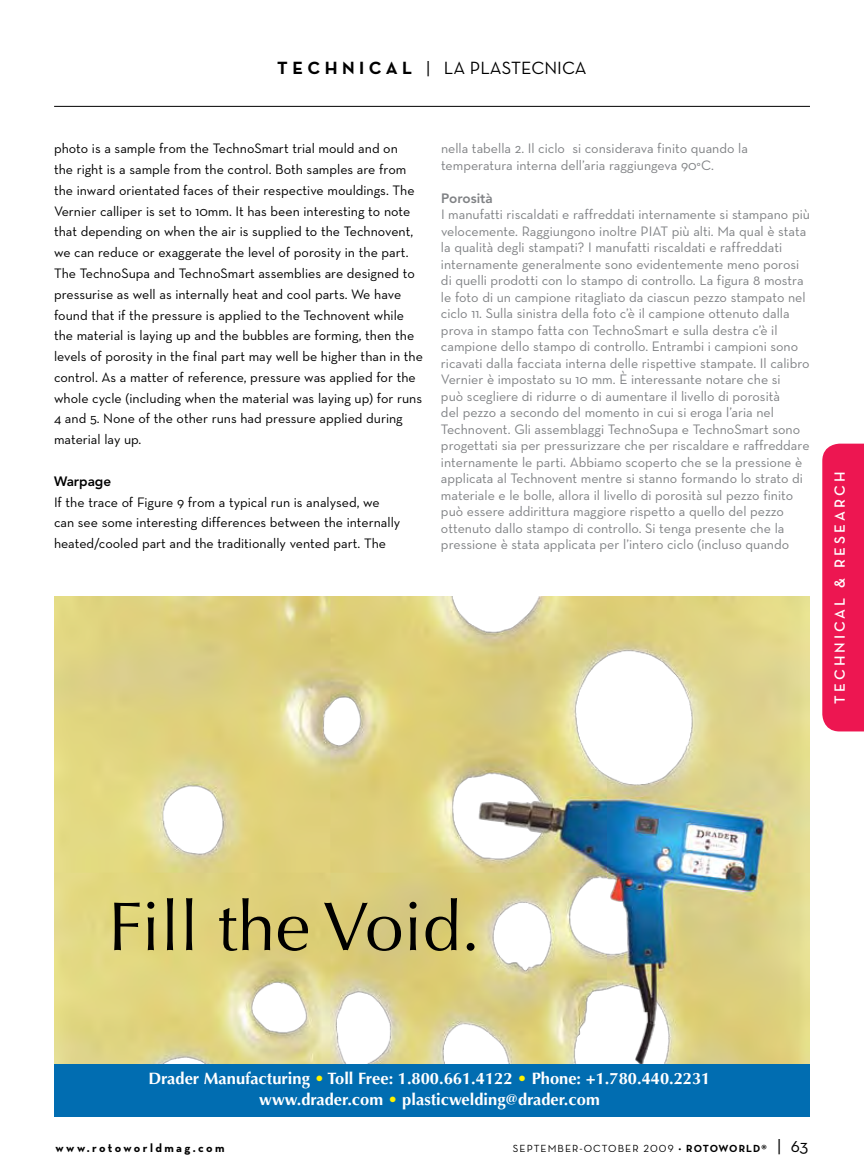
<style>
.page{position:relative;width:864px;height:1175px;background:#fff}
.page>*{position:absolute;margin:0;border:0;box-sizing:border-box;transform-origin:0 0}
.t1{font:69px "Optima";color:#000}
.t2{font:18px "Neutraface Text";letter-spacing:-.005em;color:#000}
.t3{font:700 16.5px/21px "Optima";color:#fff;text-align:center}
.t4{font:600 15px "Neutraface Text";letter-spacing:.2em;color:#fff}
.t5{font:13.95px/16.5px "Neutraface Text";color:#808285}
.t6{font:13.95px/20.7px "Neutraface Text";color:#000}
.t7{font:800 13.5px "Avenir";color:#808285}
.t8{font:800 13.5px "Avenir";color:#000}
.t9{font:700 12px "Neutraface Text";letter-spacing:.2em;color:#000}
.t10{font:10.5px "Neutraface Text";letter-spacing:.1em;color:#000}
.s1{font-weight:700}
.s2{color:#fff200}
.s3{font-size:18px}
</style>
<div class="page">
<hr style="left:54px;top:106px;width:756px;height:1px;background:#000">
<svg style="left:822px;top:443px;width:42px;height:288px;background:#ed1d56"></svg>
<img style="left:54px;top:596px;width:756px;height:468px">
<div style="left:54px;top:1064px;width:756px;height:52px;background:#016db1"></div>
<p class="t2" style="left:277px;top:56px;width:308px"><span class="s1">TECH NICAL</span> | la plastecnica</p>
<p class="t6" style="left:54px;top:138px;width:370px">photo is a sample from the TechnoSmart trial mould and on<br>the right is a sample from the control. Both samples are from the inward orientated faces of their respective mouldings. The Vernier calliper is set to 10mm. It has been interesting to note that depending on when the air is supplied to the Technovent, we can reduce or exaggerate the level of porosity in the part.<br>The TechnoSupa and TechnoSmart assemblies are designed to pressurise as well as internally heat and cool parts. We have found that if the pressure is applied to the Technovent while the material is laying up and the bubbles are forming, then the levels of porosity in the final part may well be higher than in the control. As a matter of reference, pressure was applied for the whole cycle (including when the material was laying up) for runs 4 and 5. None of the other runs had pressure applied during material lay up.</p>
<p class="t8" style="left:54px;top:473px;width:59px">Warpage</p>
<p class="t6" style="left:54px;top:491px;width:348px">If the trace of Figure 9 from a typical run is analysed, we can see some interesting differences between the internally heated/cooled part and the traditionally vented part. The</p>
<p class="t5" style="left:441px;top:140px;width:309px">nella tabella 2. Il ciclo si considerava finito quando la temperatura interna dell’aria raggiungeva 90°C.</p>
<p class="t7" style="left:441px;top:190px;width:53px">Porosità</p>
<p class="t5" style="left:441px;top:206px;width:370px">I manufatti riscaldati e raffreddati internamente si stampano più velocemente. Raggiungono inoltre PIAT più alti. Ma qual è stata la qualità degli stampati? I manufatti riscaldati e raffreddati internamente generalmente sono evidentemente meno porosi di quelli prodotti con lo stampo di controllo. La figura 8 mostra le foto di un campione ritagliato da ciascun pezzo stampato nel ciclo 11. Sulla sinistra della foto c’è il campione ottenuto dalla prova in stampo fatta con TechnoSmart e sulla destra c’è il campione dello stampo di controllo. Entrambi i campioni sono ricavati dalla facciata interna delle rispettive stampate. Il calibro Vernier è impostato su 10 mm. È interessante notare che si<br>può scegliere di ridurre o di aumentare il livello di porosità<br>del pezzo a secondo del momento in cui si eroga l’aria nel Technovent. Gli assemblaggi TechnoSupa e TechnoSmart sono progettati sia per pressurizzare che per riscaldare e raffreddare internamente le parti. Abbiamo scoperto che se la pressione è applicata al Technovent mentre si stanno formando lo strato di materiale e le bolle, allora il livello di porosità sul pezzo finito può essere addirittura maggiore rispetto a quello del pezzo ottenuto dallo stampo di controllo. Si tenga presente che la pressione è stata applicata per l’intero ciclo (incluso quando</p>
<p class="t4" style="left:830px;top:703px;width:233px;rotate:-90deg">TECHNICAL &amp; R ESEARCH</p>
<h1 class="t1" style="left:108px;top:886px;width:374px">Fill the Void.</h1>
<p class="t3" style="left:148px;top:1068px;width:564px">Drader Manufacturing <span class="s2">•</span> Toll Free: 1.800.661.4122 <span class="s2">•</span> Phone: +1.780.440.2231 www.drader.com <span class="s2">•</span> plasticwelding@drader.com</p>
<p class="t9" style="left:56px;top:1140px;width:171px">www.rotoworldmag.com</p>
<p class="t10" style="left:513px;top:1141px;width:297px">september-october 2009 • <span class="s1">Rotoworld®</span> <span class="s3">| 63</span></p>
</div>
